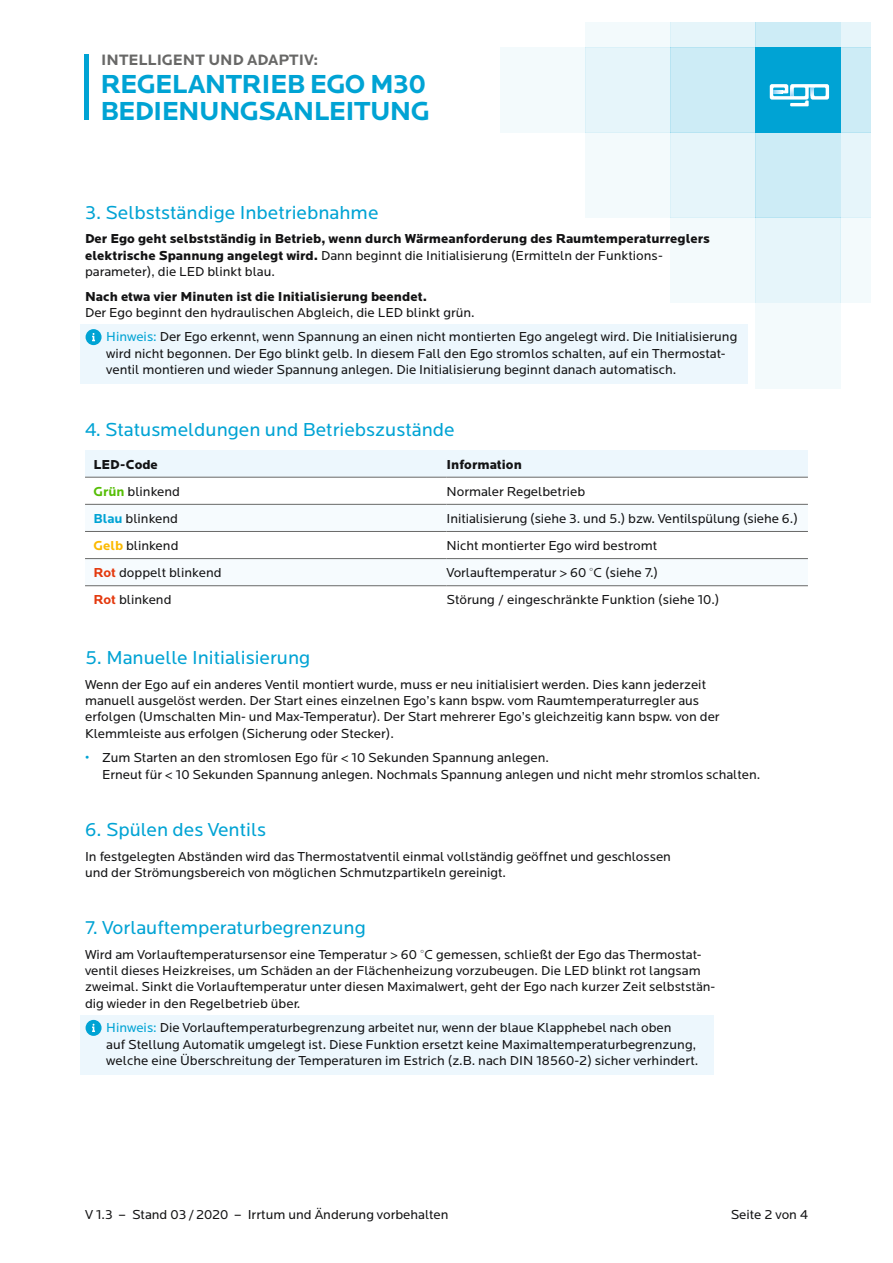
<style>
.page{position:relative;width:893px;height:1263px;background:#fff}
.page>*{position:absolute;margin:0;border:0;box-sizing:border-box;transform-origin:0 0}
.t1{font:700 27.15px/27.2px "Locator";letter-spacing:-.025em;color:#00a3d4}
.t2{font:19.5px "Locator";color:#00a3d4}
.t3{font:700 15.6px "Locator";color:#686867}
.t4{font:13.5px/16.2px "Locator";color:#141415}
.t5{font:900 13.5px/16.2px "Locator";color:#141415}
.s1{font-weight:400}
.s2{color:#00a3d4}
.s3{font-weight:700;color:#56be06}
.s4{font-weight:700;color:#00a3d4}
.s5{font-weight:700;color:#fbb900}
.s6{font-weight:700;color:#e4390e}
</style>
<div class="page">
<div style="left:756px;top:48px;width:85px;height:85px;background:#00a3d4"></div>
<div style="left:756px;top:133px;width:85px;height:85px;background:#cdecf6"></div>
<div style="left:671px;top:48px;width:85px;height:85px;background:#cdecf6"></div>
<div style="left:671px;top:133px;width:85px;height:85px;background:#e6f5fa"></div>
<div style="left:756px;top:218px;width:85px;height:85px;background:#e6f5fa"></div>
<div style="left:586px;top:48px;width:85px;height:85px;background:#e6f5fa"></div>
<div style="left:586px;top:133px;width:85px;height:85px;background:#f3fafc"></div>
<div style="left:501px;top:48px;width:85px;height:85px;background:#f3fafc"></div>
<div style="left:586px;top:0;width:85px;height:48px;background:#f3fafc"></div>
<div style="left:756px;top:303px;width:85px;height:85px;background:#f3fafc"></div>
<div style="left:841px;top:218px;width:52px;height:85px;background:#f3fafc"></div>
<div style="left:671px;top:218px;width:85px;height:85px;background:#f3fafc"></div>
<div style="left:671px;top:0;width:85px;height:48px;background:#e6f5fa"></div>
<svg style="left:841px;top:22px;width:30px;height:26px"></svg>
<div style="left:841px;top:133px;width:52px;height:85px;background:#e6f5fa"></div>
<div style="left:841px;top:48px;width:52px;height:85px;background:#cdecf6"></div>
<div style="left:756px;top:0;width:85px;height:48px;background:#cdecf6"></div>
<svg style="left:770px;top:84px;width:59px;height:22px"></svg>
<div style="left:80px;top:1015px;width:633px;height:60px;background:#edf7fd"></div>
<div style="left:80px;top:324px;width:667px;height:59px;background:#edf7fd"></div>
<div style="left:0;top:0;width:893px;height:21px;background:#fff"></div>
<div style="left:872px;top:0;width:21px;height:1263px;background:#fff"></div>
<div style="left:86px;top:1020px;width:16px;height:16px;background:#00a3d4;border-radius:50%"></div>
<svg style="left:92px;top:1024px;width:3px;height:8px"></svg>
<div style="left:86px;top:329px;width:16px;height:16px;background:#00a3d4;border-radius:50%"></div>
<svg style="left:92px;top:333px;width:3px;height:8px"></svg>
<hr style="left:85px;top:54px;width:4px;height:65px;background:#00a3d4">
<div style="left:85px;top:450px;width:723px;height:27px;background:#edf7fd"></div>
<svg style="left:85px;top:503px;width:723px;height:84px"></svg>
<svg style="left:85px;top:505px;width:723px;height:80px;fill:#f6fbfe"></svg>
<hr style="left:85px;top:477px;width:361px;height:1px;background:#686867">
<hr style="left:446px;top:477px;width:362px;height:1px;background:#686867">
<hr style="left:85px;top:504px;width:361px;height:1px;background:#686867">
<hr style="left:446px;top:504px;width:362px;height:1px;background:#686867">
<hr style="left:85px;top:531px;width:361px;height:1px;background:#686867">
<hr style="left:446px;top:531px;width:362px;height:1px;background:#686867">
<hr style="left:85px;top:558px;width:361px;height:1px;background:#686867">
<hr style="left:446px;top:558px;width:362px;height:1px;background:#686867">
<hr style="left:85px;top:585px;width:361px;height:1px;background:#686867">
<hr style="left:446px;top:585px;width:362px;height:1px;background:#686867">
<p class="t3" style="left:101px;top:51px;width:219px">INTELLIGENT UND ADAPTIV:</p>
<h1 class="t1" style="left:100px;top:71px;width:331px">REGELANTRIEB EGO M30<br>BEDIENUNGSANLEITUNG</h1>
<h2 class="t2" style="left:85px;top:201px;width:295px">3. Selbstständige Inbetriebnahme</h2>
<p class="t5" style="left:85px;top:231px;width:626px">Der Ego geht selbstständig in Betrieb, wenn durch Wärmeanforderung des Raumtemperaturreglers elektrische Spannung angelegt wird. <span class="s1">Dann beginnt die Initialisierung (Ermitteln der Funktions&shy;parameter), die LED blinkt blau.</span></p>
<p class="t5" style="left:85px;top:288px;width:343px">Nach etwa vier Minuten ist die Initialisierung beendet.</p>
<p class="t4" style="left:106px;top:300px;width:632px;line-height:24.8px;text-indent:-21px">Der Ego beginnt den hydraulischen Abgleich, die LED blinkt grün.<br><span class="s2">Hinweis:</span> Der Ego erkennt, wenn Spannung an einen nicht montierten Ego angelegt wird. Die Initialisierung</p>
<p class="t4" style="left:106px;top:345px;width:621px">wird nicht begonnen. Der Ego blinkt gelb. In diesem Fall den Ego stromlos schalten, auf ein Thermostat&shy;ventil montieren und wieder Spannung anlegen. Die Initialisierung beginnt danach automatisch.</p>
<h2 class="t2" style="left:85px;top:418px;width:371px">4. Statusmeldungen und Betriebszustände</h2>
<p class="t5" style="left:94px;top:456px;width:66px">LED-Code</p>
<p class="t5" style="left:446px;top:456px;width:77px">Information</p>
<p class="t4" style="left:94px;top:483px;width:88px"><span class="s3">Grün</span> blinkend</p>
<p class="t4" style="left:446px;top:483px;width:140px">Normaler Regelbetrieb</p>
<p class="t4" style="left:94px;top:510px;width:86px"><span class="s4">Blau</span> blinkend</p>
<p class="t4" style="left:446px;top:510px;width:353px">Initialisierung (siehe 3. und 5.) bzw. Ventilspülung (siehe 6.)</p>
<p class="t4" style="left:94px;top:538px;width:86px"><span class="s5">Gelb</span> blinkend</p>
<p class="t4" style="left:446px;top:538px;width:212px">Nicht montierter Ego wird bestromt</p>
<p class="t4" style="left:94px;top:565px;width:130px"><span class="s6">Rot</span> doppelt blinkend</p>
<p class="t4" style="left:446px;top:565px;width:213px">Vorlauftemperatur &gt; 60 °C (siehe 7.)</p>
<p class="t4" style="left:94px;top:592px;width:80px"><span class="s6">Rot</span> blinkend</p>
<p class="t4" style="left:446px;top:592px;width:274px">Störung / eingeschränkte Funktion (siehe 10.)</p>
<h2 class="t2" style="left:85px;top:647px;width:227px">5. Manuelle Initialisierung</h2>
<p class="t4" style="left:85px;top:677px;width:636px">Wenn der Ego auf ein anderes Ventil montiert wurde, muss er neu initialisiert werden. Dies kann jederzeit manuell ausgelöst werden. Der Start eines einzelnen Ego’s kann bspw. vom Raumtemperaturregler aus erfolgen (Umschalten Min- und Max-Temperatur). Der Start mehrerer Ego’s gleichzeitig kann bspw. von der Klemmleiste aus erfolgen (Sicherung oder Stecker).</p>
<p class="t4" style="left:102px;top:750px;width:660px;text-indent:-17px"><span class="s2">•</span> Zum Starten an den stromlosen Ego für &lt; 10 Sekunden Spannung anlegen.<br>Erneut für &lt; 10 Sekunden Spannung anlegen. Nochmals Spannung anlegen und nicht mehr stromlos schalten.</p>
<h2 class="t2" style="left:85px;top:818px;width:183px">6. Spülen des Ventils</h2>
<p class="t4" style="left:85px;top:848px;width:587px">In festgelegten Abständen wird das Thermostatventil einmal vollständig geöffnet und geschlossen und der Strömungsbereich von möglichen Schmutzpartikeln gereinigt.</p>
<h2 class="t2" style="left:85px;top:917px;width:282px">7. Vorlauftemperaturbegrenzung</h2>
<p class="t4" style="left:85px;top:946px;width:632px">Wird am Vorlauftemperatursensor eine Temperatur &gt; 60 °C gemessen, schließt der Ego das Thermostat&shy;ventil dieses Heizkreises, um Schäden an der Flächenheizung vorzubeugen. Die LED blinkt rot langsam zweimal. Sinkt die Vorlauftemperatur unter diesen Maximalwert, geht der Ego nach kurzer Zeit selbststän&shy;dig wieder in den Regelbetrieb über.</p>
<p class="t4" style="left:106px;top:1020px;width:594px"><span class="s2">Hinweis:</span> Die Vorlauftemperaturbegrenzung arbeitet nur, wenn der blaue Klapphebel nach oben<br>auf Stellung Automatik umgelegt ist. Diese Funktion ersetzt keine Maximaltemperaturbegrenzung, welche eine Überschreitung der Temperaturen im Estrich (z.B. nach DIN 18560-2) sicher verhindert.</p>
<p class="t4" style="left:85px;top:1206px;width:365px">V 1.3 – Stand 03/2020 – Irrtum und Änderung vorbehalten</p>
<p class="t4" style="left:731px;top:1206px;width:79px">Seite 2 von 4</p>
</div>
